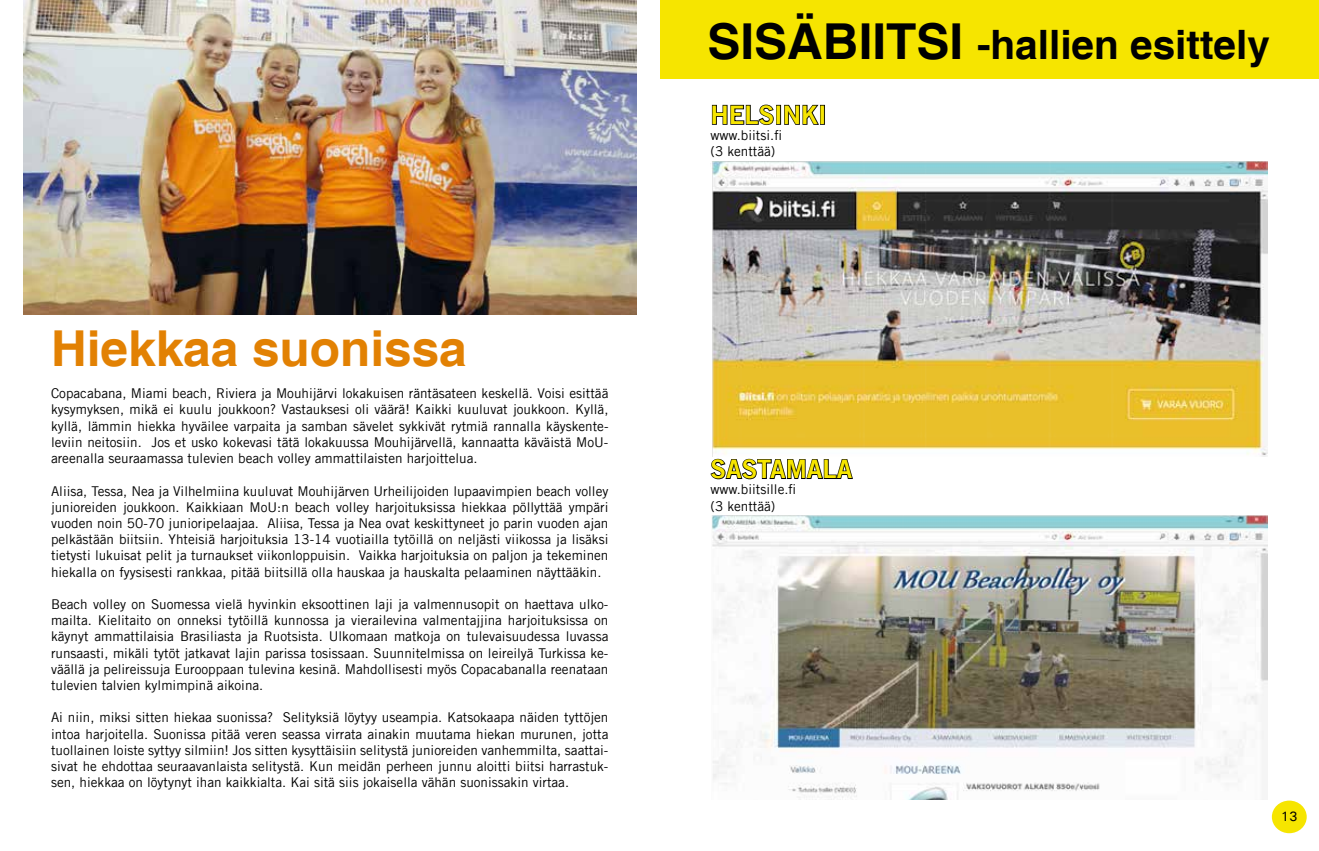
<style>
.page{position:relative;width:1319px;height:851px;background:#fff}
.page>*{position:absolute;margin:0;border:0;box-sizing:border-box;transform-origin:0 0}
.t1{font:700 49.5px "Helvetica";color:#e28103}
.t2{font:700 40.5px "Helvetica";color:#000}
.t3{font:25.5px "Trade Gothic LT Bold Two";color:#f6e500}
.t4{font:13.5px/16.2px "Trade Gothic LT";color:#000;text-align:justify}
.t5{font:500 13.5px "Univers";color:#000}
.s1{font-size:49.5px}
</style>
<div class="page">
<div style="left:660px;top:0;width:658px;height:78px;background:#f6e500"></div>
<div style="left:1271px;top:800px;width:35px;height:33px;background:#f6e500;border-radius:50%"></div>
<img style="left:23px;top:0;width:613px;height:315px">
<img style="left:712px;top:161px;width:555px;height:295px">
<svg style="left:711px;top:104px;width:63px;height:21px"></svg>
<div style="left:776px;top:105px;width:5px;height:20px;border:2px solid #000"></div>
<svg style="left:784px;top:104px;width:35px;height:21px"></svg>
<div style="left:819px;top:105px;width:5px;height:20px;border:2px solid #000"></div>
<img style="left:712px;top:515px;width:555px;height:284px">
<svg style="left:710px;top:451px;width:143px;height:29px"></svg>
<h1 class="t1" style="left:51px;top:318px;width:417px">Hiekkaa suonissa</h1>
<p class="t4" style="left:51px;top:385px;width:559px">Copacabana, Miami beach, Riviera ja Mouhijärvi lokakuisen räntäsateen keskellä. Voisi esittää kysymyksen, mikä ei kuulu joukkoon? Vastauksesi oli väärä! Kaikki kuuluvat joukkoon. Kyllä, kyllä, lämmin hiekka hyväilee varpaita ja samban sävelet sykkivät rytmiä rannalla käyskente&shy;leviin neitosiin. Jos et usko kokevasi tätä lokakuussa Mouhijärvellä, kannaatta käväistä MoU&shy;areenalla seuraamassa tulevien beach volley ammattilaisten harjoittelua.</p>
<p class="t4" style="left:51px;top:482px;width:559px">Aliisa, Tessa, Nea ja Vilhelmiina kuuluvat Mouhijärven Urheilijoiden lupaavimpien beach volley junioreiden joukkoon. Kaikkiaan MoU:n beach volley harjoituksissa hiekkaa pöllyttää ympäri vuoden noin 50-70 junioripelaajaa. Aliisa, Tessa ja Nea ovat keskittyneet jo parin vuoden ajan pelkästään biitsiin. Yhteisiä harjoituksia 13-14 vuotiailla tytöillä on neljästi viikossa ja lisäksi tietysti lukuisat pelit ja turnaukset viikonloppuisin. Vaikka harjoituksia on paljon ja tekeminen hiekalla on fyysisesti rankkaa, pitää biitsillä olla hauskaa ja hauskalta pelaaminen näyttääkin.</p>
<p class="t4" style="left:51px;top:595px;width:559px">Beach volley on Suomessa vielä hyvinkin eksoottinen laji ja valmennusopit on haettava ulko&shy;mailta. Kielitaito on onneksi tytöillä kunnossa ja vierailevina valmentajjina harjoituksissa on käynyt ammattilaisia Brasiliasta ja Ruotsista. Ulkomaan matkoja on tulevaisuudessa luvassa runsaasti, mikäli tytöt jatkavat lajin parissa tosissaan. Suunnitelmissa on leireilyä Turkissa ke&shy;väällä ja pelireissuja Eurooppaan tulevina kesinä. Mahdollisesti myös Copacabanalla reenataan tulevien talvien kylmimpinä aikoina.</p>
<p class="t4" style="left:51px;top:709px;width:559px">Ai niin, miksi sitten hiekaa suonissa? Selityksiä löytyy useampia. Katsokaapa näiden tyttöjen intoa harjoitella. Suonissa pitää veren seassa virrata ainakin muutama hiekan murunen, jotta tuollainen loiste syttyy silmiin! Jos sitten kysyttäisiin selitystä junioreiden vanhemmilta, saattai&shy;sivat he ehdottaa seuraavanlaista selitystä. Kun meidän perheen junnu aloitti biitsi harrastuk&shy;sen, hiekkaa on löytynyt ihan kaikkialta. Kai sitä siis jokaisella vähän suonissakin virtaa.</p>
<h2 class="t2" style="left:707px;top:20px;width:564px"><span class="s1">SISÄBIITSI</span> -hallien esittely</h2>
<h3 class="t3" style="left:710px;top:99px;width:118px">HELSINKI</h3>
<p class="t4" style="left:710px;top:127px;width:73px">www.biitsi.fi (3 kenttää)</p>
<h3 class="t3" style="left:710px;top:453px;width:143px">SASTAMALA</h3>
<p class="t4" style="left:710px;top:481px;width:87px">www.biitsille.fi (3 kenttää)</p>
<p class="t5" style="left:1280px;top:808px;width:18px">13</p>
</div>
